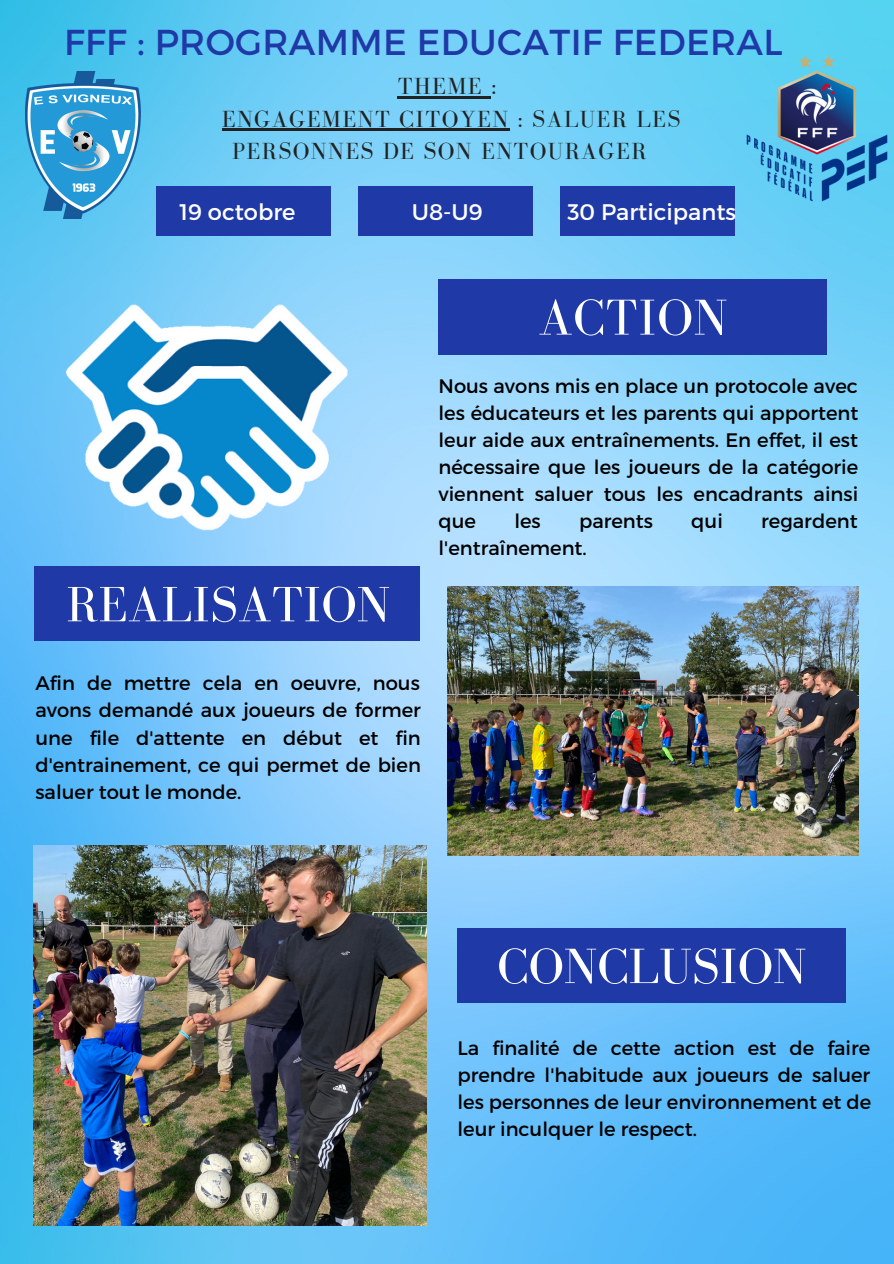
<style>
.page{position:relative;width:894px;height:1264px;background:#fff}
.page>*{position:absolute;margin:0;border:0;box-sizing:border-box;transform-origin:0 0}
.t1{font:51.9px "Bodoni FLF";letter-spacing:.01em;color:#fff}
.t2{font:51px "Bodoni FLF";color:#fff}
.t3{font:36px "Montserrat";letter-spacing:.01em;color:#1f39a6}
.t4{font:300 33px "Open Sans";color:#fff}
.t5{font:24px "Bodoni FLF";letter-spacing:.06em;color:#222}
.t6{font:22.5px "Montserrat";color:#fff}
.t7{font:19.5px/27px "Montserrat";color:#000;text-align:justify}
</style>
<div class="page">
<img style="left:0;top:0;width:893px;height:1263px">
<div style="left:438px;top:280px;width:389px;height:74px;background:#1f39a6"></div>
<img style="left:26px;top:71px;width:115px;height:148px">
<img style="left:738px;top:52px;width:155px;height:153px">
<div style="left:157px;top:187px;width:173px;height:48px;background:#1f39a6"></div>
<div style="left:358px;top:187px;width:174px;height:48px;background:#1f39a6"></div>
<div style="left:560px;top:187px;width:174px;height:48px;background:#1f39a6"></div>
<div style="left:34px;top:566px;width:385px;height:74px;background:#1f39a6"></div>
<div style="left:457px;top:928px;width:389px;height:74px;background:#1f39a6"></div>
<img style="left:54px;top:300px;width:304px;height:236px">
<img style="left:447px;top:586px;width:411px;height:269px">
<img style="left:34px;top:845px;width:393px;height:380px">
<hr style="left:398px;top:96px;width:93px;height:2px;background:#222">
<hr style="left:222px;top:129px;width:287px;height:2px;background:#222">
<h3 class="t3" style="left:64px;top:19px;width:719px">FFF : PROGRAMME EDUCATIF FEDERAL</h3>
<p class="t5" style="left:398px;top:73px;width:100px">THEME :</p>
<p class="t5" style="left:222px;top:106px;width:460px">ENGAGEMENT CITOYEN : SALUER LES</p>
<p class="t5" style="left:232px;top:138px;width:415px">PERSONNES DE SON ENTOURAGER</p>
<p class="t6" style="left:179px;top:197px;width:117px">19 octobre</p>
<p class="t6" style="left:412px;top:197px;width:72px">U8-U9</p>
<p class="t6" style="left:567px;top:197px;width:170px">30 Participants</p>
<h1 class="t1" style="left:538px;top:289px;width:191px">ACTION</h1>
<h3 class="t4" style="left:198px;top:563px;width:162px">Réalisation</h3>
<h2 class="t2" style="left:66px;top:576px;width:325px">REALISATION</h2>
<p class="t7" style="left:438px;top:371px;width:421px">Nous avons mis en place un protocole avec les éducateurs et les parents qui apportent leur aide aux entraînements. En effet, il est nécessaire que les joueurs de la catégorie viennent saluer tous les encadrants ainsi que</p>
<p class="t7" style="left:514px;top:507px;width:28px">les</p>
<p class="t7" style="left:579px;top:507px;width:75px">parents</p>
<p class="t7" style="left:691px;top:507px;width:33px">qui</p>
<p class="t7" style="left:761px;top:507px;width:98px">regardent</p>
<p class="t7" style="left:438px;top:534px;width:150px">l'entraînement.</p>
<p class="t7" style="left:35px;top:669px;width:387px">Afin de mettre cela en oeuvre, nous avons demandé aux joueurs de former une file d'attente en début et fin d'entrainement, ce qui permet de bien saluer tout le monde.</p>
<h2 class="t2" style="left:497px;top:938px;width:311px">CONCLUSION</h2>
<p class="t7" style="left:457px;top:1033px;width:415px">La finalité de cette action est de faire prendre l'habitude aux joueurs de saluer les personnes de leur environnement et de leur inculquer le respect.</p>
</div>
